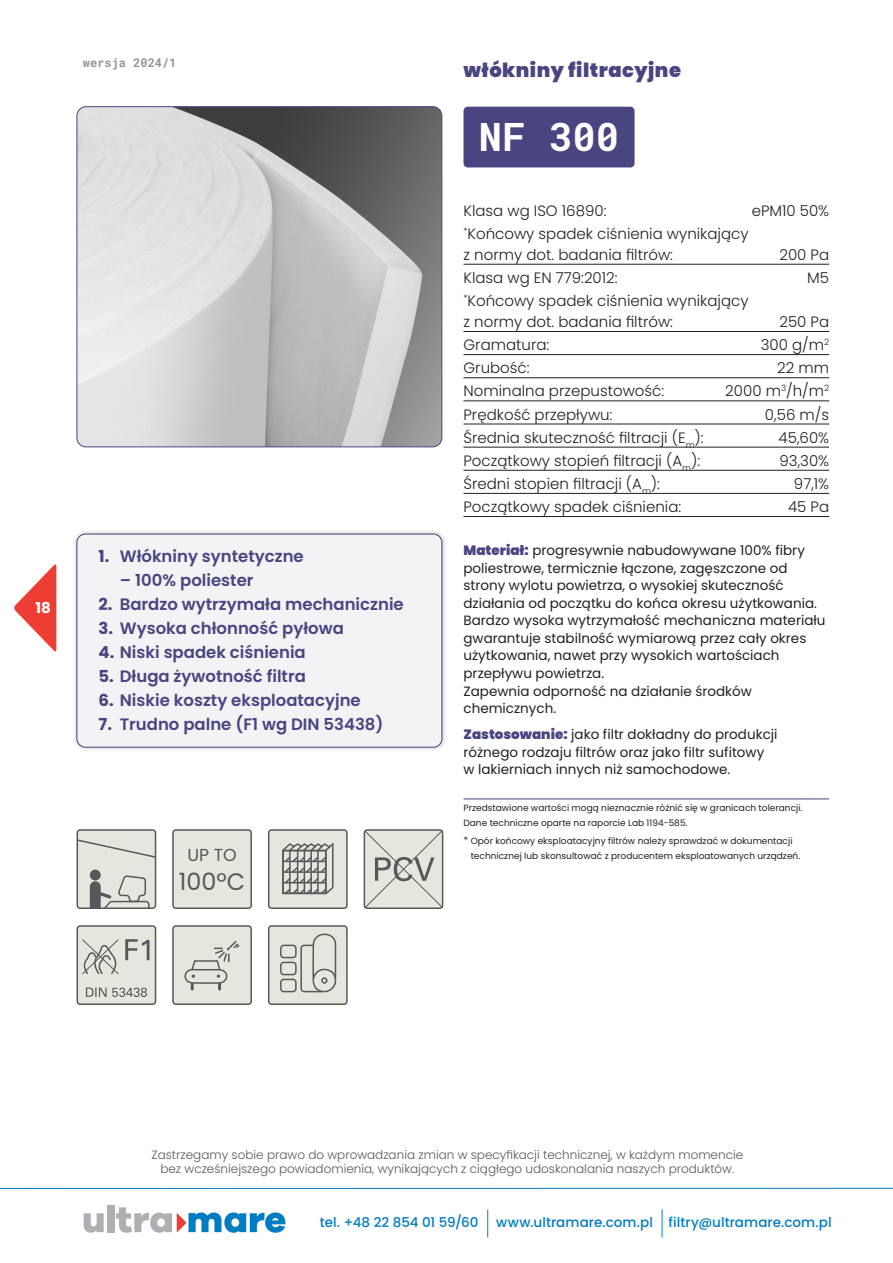
<style>
.page{position:relative;width:893px;height:1263px;background:#fff}
.page>*{position:absolute;margin:0;border:0;box-sizing:border-box;transform-origin:0 0}
.t1{font:700 39px "Roboto Mono";color:#fff}
.t2{font:23.85px "Poppins";color:#57585a}
.t3{font:900 19.5px "Poppins";letter-spacing:.025em;color:#494581}
.t4{font:17.4px "Poppins";color:#57585a}
.t5{font:600 16.5px "Poppins";color:#494581}
.t6{font:300 15px/21px "Poppins";color:#231f20}
.t7{font:700 15px "Poppins";color:#fff}
.t8{font:13.5px/17.5px "Poppins";color:#231f20}
.t9{font:500 13.5px "Poppins";letter-spacing:.005em;color:#007cc2}
.t10{font:300 12px/14.4px "Poppins";color:#57585a;text-align:center}
.t11{font:700 12px "Roboto Mono";color:#939598}
.t12{font:9px/15px "Poppins";color:#231f20}
.s1{font-weight:700}
.s2{font-weight:900;color:#494581}
.s3{font-weight:300;font-size:10.5px}
</style>
<div class="page">
<svg style="left:84px;top:1213px;width:20px;height:20px"></svg>
<div style="left:107px;top:1205px;width:7px;height:27px;background:#aeafb3"></div>
<svg style="left:116px;top:1207px;width:169px;height:26px"></svg>
<svg style="left:14px;top:564px;width:42px;height:88px"></svg>
<hr style="left:0;top:1188px;width:893px;height:1px;background:#007cc2">
<svg style="left:487px;top:1209px;width:1px;height:28px"></svg>
<svg style="left:662px;top:1209px;width:1px;height:28px"></svg>
<img style="left:77px;top:107px;width:365px;height:340px">
<div style="left:77px;top:106px;width:365px;height:341px;border:1px solid #494581;border-radius:9px"></div>
<div style="left:463px;top:107px;width:172px;height:60px;background:#494581;border-radius:4px"></div>
<div style="left:72px;top:529px;width:375px;height:223px;background:#231f20;opacity:.3"></div>
<div style="left:77px;top:534px;width:365px;height:213px;background:#f2f3f4;border-radius:9px"></div>
<div style="left:77px;top:534px;width:365px;height:213px;border:1px solid #494581;border-radius:9px"></div>
<hr style="left:463px;top:264px;width:366px;height:1px;background:#231f20">
<hr style="left:463px;top:331px;width:366px;height:1px;background:#231f20">
<hr style="left:463px;top:354px;width:366px;height:1px;background:#231f20">
<hr style="left:463px;top:377px;width:366px;height:1px;background:#231f20">
<hr style="left:463px;top:401px;width:366px;height:1px;background:#231f20">
<hr style="left:463px;top:424px;width:366px;height:1px;background:#231f20">
<hr style="left:463px;top:447px;width:366px;height:1px;background:#231f20">
<hr style="left:463px;top:470px;width:366px;height:1px;background:#231f20">
<hr style="left:463px;top:493px;width:366px;height:1px;background:#231f20">
<hr style="left:463px;top:516px;width:366px;height:1px;background:#231f20">
<hr style="left:463px;top:799px;width:366px;height:1px;background:#494581">
<div style="left:77px;top:830px;width:79px;height:78px;background:#e7e6de;border-radius:3px"></div>
<div style="left:77px;top:829px;width:79px;height:80px;border:2px solid #57585a;border-radius:3px"></div>
<svg style="left:77px;top:838px;width:79px;height:21px"></svg>
<div style="left:90px;top:869px;width:11px;height:11px;background:#57585a;border-radius:50%"></div>
<svg style="left:90px;top:874px;width:60px;height:35px"></svg>
<div style="left:173px;top:830px;width:78px;height:78px;background:#e7e6de;border-radius:3px"></div>
<div style="left:172px;top:829px;width:80px;height:80px;border:2px solid #57585a;border-radius:3px"></div>
<div style="left:269px;top:830px;width:78px;height:78px;background:#e7e6de;border-radius:3px"></div>
<div style="left:268px;top:829px;width:80px;height:80px;border:2px solid #57585a;border-radius:3px"></div>
<svg style="left:282px;top:842px;width:52px;height:53px"></svg>
<svg style="left:364px;top:829px;width:79px;height:80px;background:#cecec7"></svg>
<div style="left:77px;top:926px;width:79px;height:78px;background:#e7e6de;border-radius:3px"></div>
<div style="left:77px;top:925px;width:79px;height:80px;border:2px solid #57585a;border-radius:3px"></div>
<svg style="left:86px;top:987px;width:61px;height:10px"></svg>
<svg style="left:82px;top:939px;width:68px;height:36px"></svg>
<div style="left:173px;top:926px;width:78px;height:78px;background:#e7e6de;border-radius:3px"></div>
<div style="left:172px;top:925px;width:80px;height:80px;border:2px solid #57585a;border-radius:3px"></div>
<svg style="left:184px;top:940px;width:56px;height:49px"></svg>
<div style="left:269px;top:926px;width:78px;height:78px;background:#e7e6de;border-radius:3px"></div>
<div style="left:268px;top:925px;width:80px;height:80px;border:2px solid #57585a;border-radius:3px"></div>
<div style="left:280px;top:979px;width:17px;height:13px;border:2px solid #57585a;border-radius:3px"></div>
<div style="left:300px;top:945px;width:26px;height:47px;border:2px solid #57585a;border-radius:3px"></div>
<svg style="left:308px;top:933px;width:29px;height:60px"></svg>
<div style="left:280px;top:945px;width:17px;height:13px;border:2px solid #57585a;border-radius:3px"></div>
<div style="left:280px;top:962px;width:17px;height:13px;border:2px solid #57585a;border-radius:3px"></div>
<div style="left:321px;top:977px;width:7px;height:7px;border:2px solid #57585a;border-radius:50%"></div>
<p class="t7" style="left:36px;top:599px;width:17px">18</p>
<p class="t11" style="left:83px;top:54px;width:95px">wersja 2024/1</p>
<h3 class="t3" style="left:463px;top:59px;width:219px">włókniny filtracyjne</h3>
<h1 class="t1" style="left:479px;top:109px;width:142px">NF 300</h1>
<p class="t6" style="left:463px;top:200px;width:144px">Klasa wg ISO 16890:</p>
<p class="t6" style="left:752px;top:200px;width:79px">ePM10 50%</p>
<p class="t6" style="left:463px;top:223px;width:287px"><sup>*</sup>Końcowy spadek ciśnienia wynikający z normy dot. badania filtrów:</p>
<p class="t6" style="left:779px;top:244px;width:51px">200 Pa</p>
<p class="t5" style="left:99px;top:546px;width:207px"><span class="s1">1.</span> Włókniny syntetyczne</p>
<p class="t5" style="left:120px;top:570px;width:135px">– 100% poliester</p>
<p class="t5" style="left:99px;top:594px;width:307px"><span class="s1">2.</span> Bardzo wytrzymała mechanicznie</p>
<p class="t5" style="left:99px;top:618px;width:247px"><span class="s1">3.</span> Wysoka chłonność pyłowa</p>
<p class="t5" style="left:99px;top:642px;width:209px"><span class="s1">4.</span> Niski spadek ciśnienia</p>
<p class="t5" style="left:99px;top:666px;width:209px"><span class="s1">5.</span> Długa żywotność filtra</p>
<p class="t5" style="left:99px;top:690px;width:264px"><span class="s1">6.</span> Niskie koszty eksploatacyjne</p>
<p class="t5" style="left:99px;top:714px;width:286px"><span class="s1">7.</span> Trudno palne (F1 wg DIN 53438)</p>
<p class="t4" style="left:187px;top:844px;width:51px">UP TO</p>
<h2 class="t2" style="left:179px;top:868px;width:68px">100ºC</h2>
<p class="t6" style="left:463px;top:267px;width:156px">Klasa wg EN 779:2012:</p>
<p class="t6" style="left:807px;top:267px;width:23px">M5</p>
<p class="t6" style="left:463px;top:290px;width:287px"><sup>*</sup>Końcowy spadek ciśnienia wynikający z normy dot. badania filtrów:</p>
<p class="t6" style="left:779px;top:311px;width:51px">250 Pa</p>
<p class="t6" style="left:463px;top:334px;width:87px">Gramatura:</p>
<p class="t6" style="left:761px;top:334px;width:70px">300 g/m<sup>2</sup></p>
<p class="t6" style="left:463px;top:358px;width:68px">Grubość:</p>
<p class="t6" style="left:777px;top:358px;width:53px">22 mm</p>
<p class="t6" style="left:463px;top:381px;width:202px">Nominalna przepustowość:</p>
<p class="t6" style="left:725px;top:381px;width:105px">2000 m<sup>3</sup>/h/m<sup>2</sup></p>
<p class="t6" style="left:463px;top:404px;width:151px">Prędkość przepływu:</p>
<p class="t6" style="left:765px;top:404px;width:66px">0,56 m/s</p>
<p class="t6" style="left:463px;top:427px;width:242px">Średnia skuteczność filtracji (E<sub>m</sub>):</p>
<p class="t6" style="left:779px;top:427px;width:52px">45,60%</p>
<p class="t6" style="left:463px;top:450px;width:238px">Początkowy stopień filtracji (A<sub>m</sub>):</p>
<p class="t6" style="left:779px;top:450px;width:51px">93,30%</p>
<p class="t6" style="left:463px;top:473px;width:198px">Średni stopien filtracji (A<sub>m</sub>):</p>
<p class="t6" style="left:794px;top:473px;width:37px">97,1%</p>
<p class="t6" style="left:463px;top:496px;width:219px">Początkowy spadek ciśnienia:</p>
<p class="t6" style="left:788px;top:496px;width:43px">45 Pa</p>
<p class="t8" style="left:463px;top:542px;width:363px"><span class="s2">Materiał:</span> progresywnie nabudowywane 100% fibry poliestrowe, termicznie łączone, zagęszczone od strony wylotu powietrza, o wysokiej skuteczność działania od początku do końca okresu użytkowania.<br>Bardzo wysoka wytrzymałość mechaniczna materiału gwarantuje stabilność wymiarową przez cały okres użytkowania, nawet przy wysokich wartościach przepływu powietrza.<br>Zapewnia odporność na działanie środków chemicznych.</p>
<p class="t8" style="left:463px;top:726px;width:315px"><span class="s2">Zastosowanie:</span> jako filtr dokładny do produkcji różnego rodzaju filtrów oraz jako filtr sufitowy w lakierniach innych niż samochodowe.</p>
<p class="t12" style="left:463px;top:800px;width:340px">Przedstawione wartości mogą nieznacznie różnić się w granicach tolerancji.<br>Dane techniczne oparte na raporcie Lab 1194-585.</p>
<p class="t12" style="left:471px;top:833px;width:331px;text-indent:-7px"><span class="s3">*</span> Opór końcowy eksploatacyjny filtrów należy sprawdzać w dokumentacji technicznej lub skonsultować z producentem eksploatowanych urządzeń.</p>
<p class="t10" style="left:151px;top:1148px;width:593px">Zastrzegamy sobie prawo do wprowadzania zmian w specyfikacji technicznej, w każdym momencie bez wcześniejszego powiadomienia, wynikających z ciągłego udoskonalania naszych produktów.</p>
<p class="t9" style="left:320px;top:1215px;width:160px">tel. +48 22 854 01 59/60</p>
<p class="t9" style="left:496px;top:1215px;width:337px">www.ultramare.com.pl filtry@ultramare.com.pl</p>
</div>
